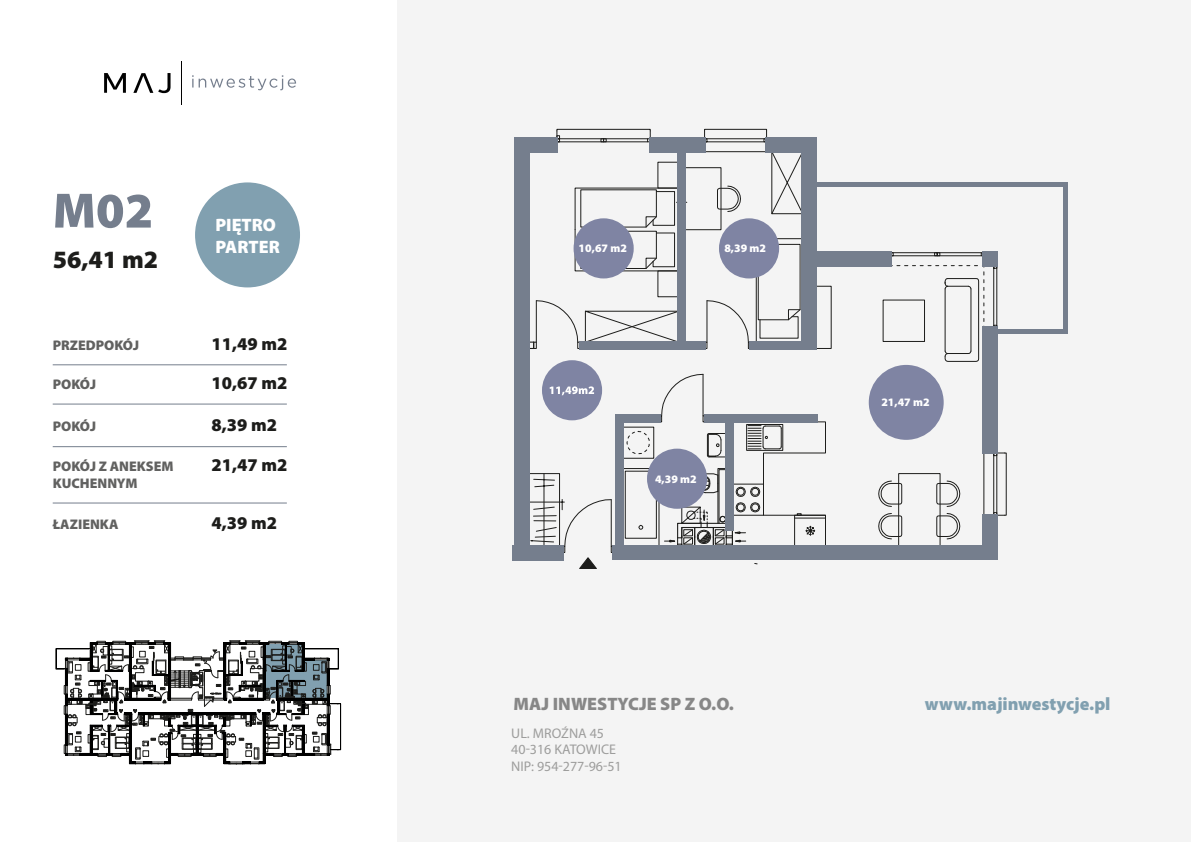
<style>
.page{position:relative;width:1191px;height:842px;background:#fff}
.page>*{position:absolute;margin:0;border:0;box-sizing:border-box;transform-origin:0 0}
.t1{font:900 50px "Myriad Pro";color:#757e8d}
.t2{font:900 25px "Myriad Pro";color:#1d1d1b}
.t3{font:900 18px "Myriad Pro";color:#1d1d1b}
.t4{font:900 18px "Myriad Pro";color:#878787}
.t5{font:900 18px "Myriad Pro";color:#81a0b0}
.t6{font:900 18px/21.6px "Myriad Pro";color:#fff}
.t7{font:900 14px "Myriad Pro";color:#616160}
.t8{font:14px/16.8px "Myriad Pro";color:#9d9d9c}
.t9{font:900 11.4px "Myriad Pro";color:#fff}
</style>
<div class="page">
<div style="left:397px;top:0;width:794px;height:842px;background:#f4f4f4"></div>
<svg style="left:530px;top:300px;width:147px;height:49px"></svg>
<div style="left:658px;top:271px;width:21px;height:26px;border:1px solid #1d1d1b"></div>
<div style="left:575px;top:229px;width:104px;height:42px;border:1px solid #1d1d1b"></div>
<div style="left:685px;top:168px;width:36px;height:62px;border:1px solid #1d1d1b"></div>
<div style="left:622px;top:427px;width:32px;height:31px;border:1px solid #1d1d1b"></div>
<svg style="left:627px;top:431px;width:22px;height:23px"></svg>
<div style="left:622px;top:468px;width:37px;height:78px;border:1px solid #1d1d1b"></div>
<div style="left:625px;top:471px;width:31px;height:67px;border:1px solid #1d1d1b"></div>
<svg style="left:639px;top:525px;width:4px;height:4px"></svg>
<div style="left:898px;top:473px;width:42px;height:73px;border:1px solid #1d1d1b"></div>
<svg style="left:878px;top:481px;width:24px;height:26px"></svg>
<svg style="left:878px;top:513px;width:24px;height:26px"></svg>
<svg style="left:936px;top:481px;width:24px;height:26px"></svg>
<svg style="left:936px;top:513px;width:24px;height:26px"></svg>
<div style="left:528px;top:473px;width:32px;height:73px;border:1px solid #1d1d1b"></div>
<svg style="left:658px;top:374px;width:168px;height:171px"></svg>
<div style="left:557px;top:129px;width:93px;height:2px;border:1px solid #1d1d1b"></div>
<svg style="left:556px;top:131px;width:95px;height:12px"></svg>
<svg style="left:704px;top:131px;width:363px;height:231px"></svg>
<div style="left:704px;top:129px;width:63px;height:2px;border:1px solid #1d1d1b"></div>
<svg style="left:984px;top:452px;width:21px;height:64px"></svg>
<svg style="left:575px;top:188px;width:112px;height:81px"></svg>
<svg style="left:530px;top:473px;width:26px;height:72px"></svg>
<svg style="left:562px;top:499px;width:51px;height:70px"></svg>
<hr style="left:526px;top:502px;width:38px;height:1px;background:#1d1d1b">
<div style="left:613px;top:545px;width:377px;height:15px;background:#757e8d"></div>
<div style="left:515px;top:138px;width:43px;height:15px;background:#757e8d"></div>
<div style="left:512px;top:545px;width:51px;height:15px;background:#757e8d"></div>
<div style="left:649px;top:138px;width:57px;height:15px;background:#757e8d"></div>
<div style="left:814px;top:252px;width:78px;height:15px;background:#757e8d"></div>
<div style="left:983px;top:327px;width:15px;height:127px;background:#757e8d"></div>
<div style="left:983px;top:514px;width:15px;height:46px;background:#757e8d"></div>
<div style="left:983px;top:252px;width:15px;height:15px;background:#757e8d"></div>
<div style="left:765px;top:138px;width:52px;height:15px;background:#757e8d"></div>
<div style="left:515px;top:151px;width:15px;height:409px;background:#757e8d"></div>
<div style="left:802px;top:147px;width:15px;height:203px;background:#757e8d"></div>
<div style="left:677px;top:152px;width:9px;height:197px;background:#757e8d"></div>
<div style="left:615px;top:417px;width:9px;height:133px;background:#757e8d"></div>
<div style="left:725px;top:417px;width:8px;height:113px;background:#757e8d"></div>
<div style="left:579px;top:341px;width:127px;height:8px;background:#757e8d"></div>
<hr style="left:806px;top:182px;width:261px;height:4px;background:#757e8d">
<hr style="left:986px;top:329px;width:81px;height:4px;background:#757e8d">
<hr style="left:1063px;top:185px;width:4px;height:148px;background:#757e8d">
<div style="left:750px;top:341px;width:64px;height:8px;background:#757e8d"></div>
<div style="left:704px;top:414px;width:114px;height:9px;background:#757e8d"></div>
<div style="left:615px;top:414px;width:45px;height:9px;background:#757e8d"></div>
<div style="left:869px;top:365px;width:75px;height:75px;background:#7f84a3;border-radius:50%"></div>
<div style="left:647px;top:448px;width:60px;height:61px;background:#7f84a3;border-radius:50%"></div>
<div style="left:574px;top:218px;width:60px;height:60px;background:#7f84a3;border-radius:50%"></div>
<div style="left:719px;top:218px;width:60px;height:60px;background:#7f84a3;border-radius:50%"></div>
<div style="left:542px;top:360px;width:60px;height:60px;background:#7f84a3;border-radius:50%"></div>
<svg style="left:550px;top:386px;width:44px;height:9px"></svg>
<div style="left:195px;top:182px;width:105px;height:105px;background:#81a0b0;border-radius:50%"></div>
<hr style="left:53px;top:364px;width:234px;height:1px;background:#757e8d">
<hr style="left:53px;top:403px;width:234px;height:1px;background:#757e8d">
<hr style="left:53px;top:446px;width:234px;height:1px;background:#757e8d">
<hr style="left:53px;top:502px;width:234px;height:1px;background:#757e8d">
<svg style="left:55px;top:640px;width:286px;height:125px"></svg>
<svg style="left:192px;top:75px;width:104px;height:15px"></svg>
<hr style="left:181px;top:62px;width:1px;height:43px;background:#010101">
<svg style="left:104px;top:73px;width:22px;height:20px"></svg>
<svg style="left:133px;top:73px;width:38px;height:20px"></svg>
<h1 class="t1" style="left:53px;top:177px;width:102px">M02</h1>
<h2 class="t2" style="left:53px;top:243px;width:107px">56,41 m2</h2>
<p class="t7" style="left:53px;top:336px;width:88px">PRZEDPOKÓJ</p>
<p class="t6" style="left:215px;top:213px;width:66px">PIĘTRO<br>PARTER</p>
<p class="t3" style="left:212px;top:332px;width:77px">11,49 m2</p>
<p class="t7" style="left:53px;top:375px;width:45px">POKÓJ</p>
<p class="t3" style="left:212px;top:371px;width:77px">10,67 m2</p>
<p class="t7" style="left:53px;top:417px;width:45px">POKÓJ</p>
<p class="t3" style="left:212px;top:413px;width:67px">8,39 m2</p>
<p class="t7" style="left:53px;top:457px;width:122px">POKÓJ Z ANEKSEM</p>
<p class="t3" style="left:212px;top:453px;width:77px">21,47 m2</p>
<p class="t7" style="left:53px;top:473px;width:86px">KUCHENNYM</p>
<p class="t7" style="left:53px;top:515px;width:67px">ŁAZIENKA</p>
<p class="t3" style="left:212px;top:511px;width:67px">4,39 m2</p>
<p class="t9" style="left:579px;top:240px;width:50px">10,67 m2</p>
<p class="t9" style="left:724px;top:240px;width:43px">8,39 m2</p>
<p class="t9" style="left:655px;top:472px;width:43px">4,39 m2</p>
<p class="t9" style="left:881px;top:395px;width:50px">21,47 m2</p>
<p class="t4" style="left:514px;top:691px;width:222px">MAJ INWESTYCJE SP Z O.O.</p>
<p class="t5" style="left:925px;top:692px;width:187px">www.majinwestycje.pl</p>
<p class="t8" style="left:511px;top:724px;width:112px">UL. MROŹNA 45<br>40-316 KATOWICE<br>NIP: 954-277-96-51</p>
</div>
